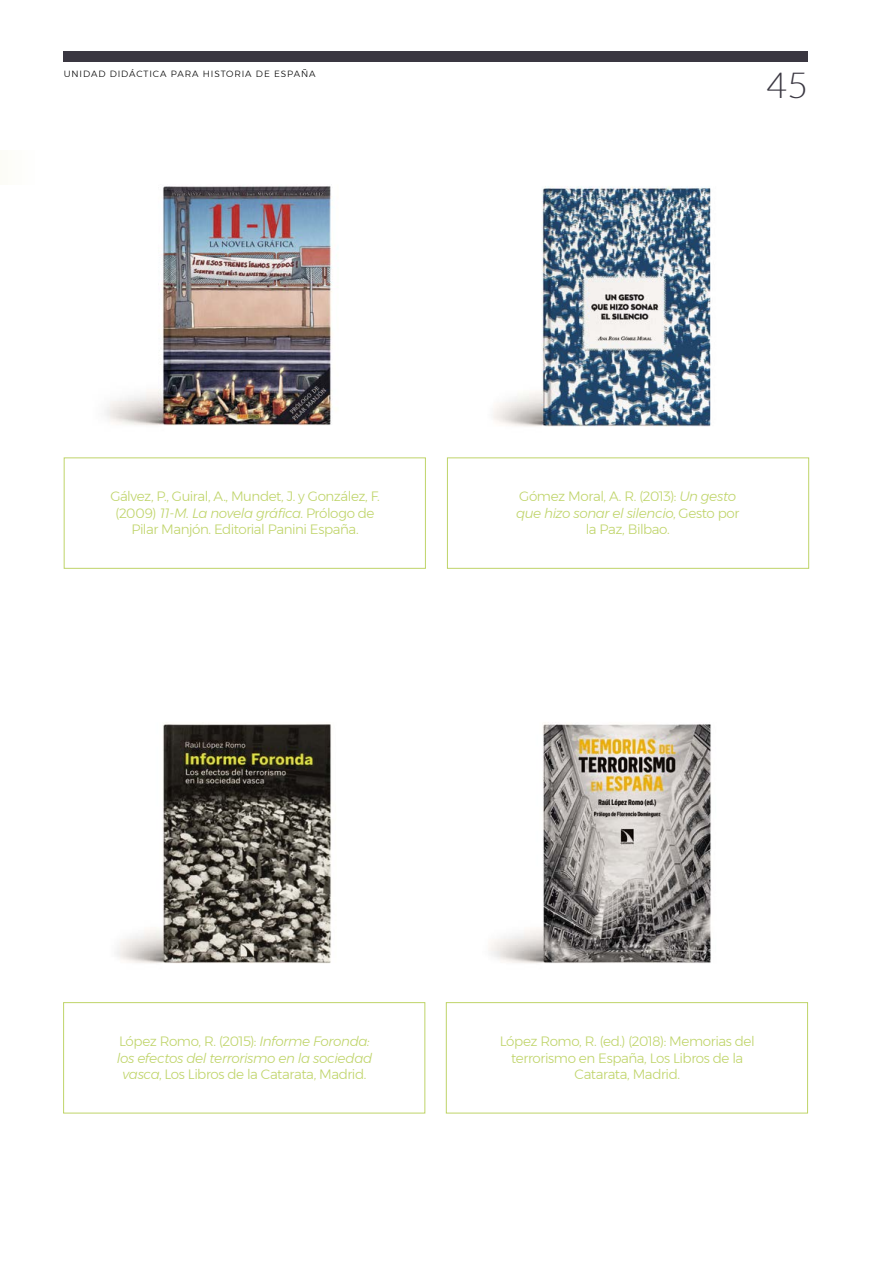
<style>
.page{position:relative;width:893px;height:1263px;background:#fff}
.page>*{position:absolute;margin:0;border:0;box-sizing:border-box;transform-origin:0 0}
.t1{font:300 36px "Lato";color:#3a3741}
.t2{font:300 13.5px/16.5px "Montserrat";letter-spacing:-.03em;color:#bfd469;text-align:center}
.t3{font:italic 300 13.5px/16.5px "Montserrat";letter-spacing:-.03em;color:#bfd469;text-align:center}
.t4{font:300 9px "Montserrat";letter-spacing:.1em;color:#000}
.s1{font-style:italic}
.s2{font-style:normal}
</style>
<div class="page">
<div style="left:64px;top:51px;width:744px;height:11px;background:#3a3741"></div>
<div style="left:63px;top:1002px;width:362px;height:111px;border:1px solid #bfd469"></div>
<div style="left:64px;top:457px;width:362px;height:112px;border:1px solid #bfd469"></div>
<div style="left:447px;top:457px;width:362px;height:112px;border:1px solid #bfd469"></div>
<div style="left:0;top:150px;width:34px;height:34px;background:#fdfdfa"></div>
<img style="left:64px;top:186px;width:362px;height:278px">
<img style="left:447px;top:186px;width:361px;height:279px">
<div style="left:446px;top:1002px;width:362px;height:111px;border:1px solid #bfd469"></div>
<img style="left:116px;top:724px;width:216px;height:239px">
<img style="left:489px;top:724px;width:222px;height:239px">
<p class="t4" style="left:64px;top:67px;width:253px">UNIDAD DIDÁCTICA PARA HISTORIA DE ESPAÑA</p>
<h1 class="t1" style="left:766px;top:66px;width:43px">45</h1>
<p class="t2" style="left:110px;top:488px;width:271px">Gálvez, P., Guiral, A., Mundet, J. y González, F. (2009) <span class="s1">11-M. La novela gráfica</span>. Prólogo de<br>Pilar Manjón. Editorial Panini España.</p>
<p class="t2" style="left:516px;top:488px;width:225px">Gómez Moral, A. R. (2013): <span class="s1">Un gesto que hizo sonar el silencio</span>, Gesto por la Paz, Bilbao.</p>
<p class="t3" style="left:117px;top:1033px;width:257px"><span class="s2">López Romo, R. (2015):</span> Informe Foronda: los efectos del terrorismo en la sociedad vasca<span class="s2">, Los Libros de la Catarata, Madrid.</span></p>
<p class="t2" style="left:500px;top:1033px;width:256px">López Romo, R. (ed.) (2018): Memorias del terrorismo en España, Los Libros de la<br>Catarata, Madrid.</p>
</div>
